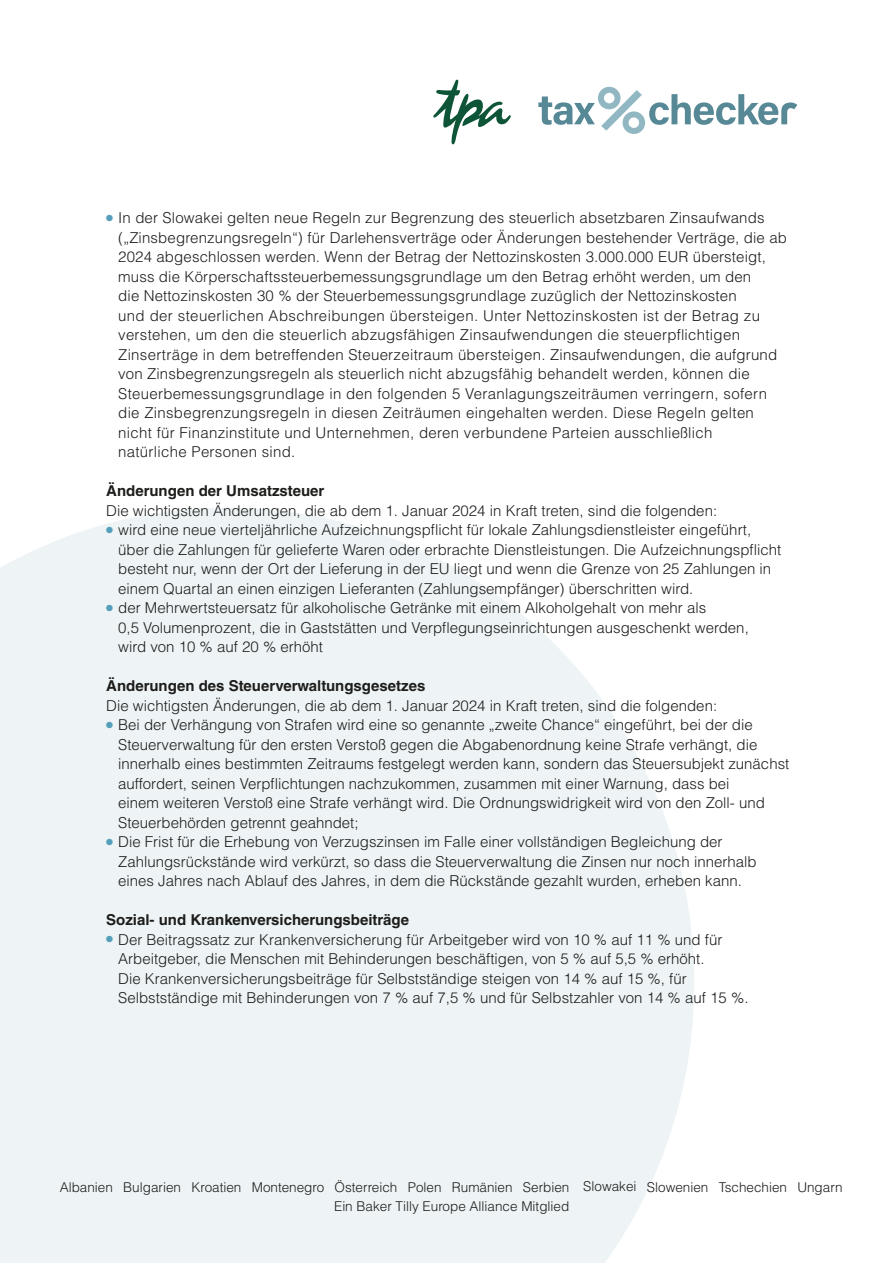
<style>
.page{position:relative;width:893px;height:1263px;background:#fff}
.page>*{position:absolute;margin:0;border:0;box-sizing:border-box;transform-origin:0 0}
.Fließtext{font:300 15px/19.5px "Helvetica LT Std";color:#1d1d1b}
.Fließtext-2{font:300 15px/19.5px "Helvetica LT Std";letter-spacing:.02em;color:#1d1d1b}
.Fließtext_bold{font:700 15px "Helvetica LT Std";color:#1d1d1b}
.t1{font:300 13.5px/19.5px "Helvetica LT Std";color:#1d1d1b;text-align:center}
.s1{font-weight:700;font-size:19.5px;color:#569fbb}
</style>
<div class="page">
<svg style="left:0;top:508px;width:694px;height:755px;background:#eff5f7"></svg>
<svg style="left:538px;top:87px;width:259px;height:47px"></svg>
<svg style="left:433px;top:80px;width:78px;height:64px"></svg>
<p class="Fließtext-2" style="left:118px;top:208px;width:670px;text-indent:-12px"><span class="s1">•</span> In der Slowakei gelten neue Regeln zur Begrenzung des steuerlich absetzbaren Zinsaufwands („Zinsbegrenzungsregeln“) für Darlehensverträge oder Änderungen bestehender Verträge, die ab 2024 abgeschlossen werden. Wenn der Betrag der Nettozinskosten 3.000.000 EUR übersteigt, muss die Körperschaftssteuerbemessungsgrundlage um den Betrag erhöht werden, um den<br>die Nettozinskosten 30 % der Steuerbemessungsgrundlage zuzüglich der Nettozinskosten<br>und der steuerlichen Abschreibungen übersteigen. Unter Nettozinskosten ist der Betrag zu verstehen, um den die steuerlich abzugsfähigen Zinsaufwendungen die steuerpflichtigen Zinserträge in dem betreffenden Steuerzeitraum übersteigen. Zinsaufwendungen, die aufgrund von Zinsbegrenzungsregeln als steuerlich nicht abzugsfähig behandelt werden, können die Steuerbemessungsgrundlage in den folgenden 5 Veranlagungszeiträumen verringern, sofern die Zinsbegrenzungsregeln in diesen Zeiträumen eingehalten werden. Diese Regeln gelten nicht für Finanzinstitute und Unternehmen, deren verbundene Parteien ausschließlich<br>natürliche Personen sind.</p>
<p class="Fließtext_bold" style="left:106px;top:482px;width:220px">Änderungen der Umsatzsteuer</p>
<p class="Fließtext" style="left:106px;top:501px;width:612px">Die wichtigsten Änderungen, die ab dem 1. Januar 2024 in Kraft treten, sind die folgenden:</p>
<p class="Fließtext" style="left:118px;top:520px;width:665px;text-indent:-12px"><span class="s1">•</span> wird eine neue vierteljährliche Aufzeichnungspflicht für lokale Zahlungsdienstleister eingeführt, über die Zahlungen für gelieferte Waren oder erbrachte Dienstleistungen. Die Aufzeichnungspflicht besteht nur, wenn der Ort der Lieferung in der EU liegt und wenn die Grenze von 25 Zahlungen in einem Quartal an einen einzigen Lieferanten (Zahlungsempfänger) überschritten wird.</p>
<p class="Fließtext" style="left:118px;top:598px;width:632px;text-indent:-12px"><span class="s1">•</span> der Mehrwertsteuersatz für alkoholische Getränke mit einem Alkoholgehalt von mehr als<br>0,5 Volumenprozent, die in Gaststätten und Verpflegungseinrichtungen ausgeschenkt werden, wird von 10 % auf 20 % erhöht</p>
<p class="Fließtext_bold" style="left:106px;top:677px;width:321px">Änderungen des Steuerverwaltungsgesetzes</p>
<p class="Fließtext" style="left:106px;top:696px;width:612px">Die wichtigsten Änderungen, die ab dem 1. Januar 2024 in Kraft treten, sind die folgenden:</p>
<p class="Fließtext" style="left:118px;top:715px;width:673px;text-indent:-12px"><span class="s1">•</span> Bei der Verhängung von Strafen wird eine so genannte „zweite Chance“ eingeführt, bei der die Steuerverwaltung für den ersten Verstoß gegen die Abgabenordnung keine Strafe verhängt, die innerhalb eines bestimmten Zeitraums festgelegt werden kann, sondern das Steuersubjekt zunächst auffordert, seinen Verpflichtungen nachzukommen, zusammen mit einer Warnung, dass bei<br>einem weiteren Verstoß eine Strafe verhängt wird. Die Ordnungswidrigkeit wird von den Zoll- und Steuerbehörden getrennt geahndet;</p>
<p class="Fließtext" style="left:118px;top:832px;width:640px;text-indent:-12px"><span class="s1">•</span> Die Frist für die Erhebung von Verzugszinsen im Falle einer vollständigen Begleichung der<br>Zahlungsrückstände wird verkürzt, so dass die Steuerverwaltung die Zinsen nur noch innerhalb eines Jahres nach Ablauf des Jahres, in dem die Rückstände gezahlt wurden, erheben kann.</p>
<p class="Fließtext_bold" style="left:106px;top:911px;width:304px">Sozial- und Krankenversicherungsbeiträge</p>
<p class="Fließtext" style="left:118px;top:930px;width:632px;text-indent:-12px"><span class="s1">•</span> Der Beitragssatz zur Krankenversicherung für Arbeitgeber wird von 10 % auf 11 % und für Arbeitgeber, die Menschen mit Behinderungen beschäftigen, von 5 % auf 5,5 % erhöht.<br>Die Krankenversicherungsbeiträge für Selbstständige steigen von 14 % auf 15 %, für Selbstständige mit Behinderungen von 7 % auf 7,5 % und für Selbstzahler von 14 % auf 15 %.</p>
<p class="t1" style="left:60px;top:1177px;width:784px">Albanien Bulgarien Kroatien Montenegro Österreich Polen Rumänien Serbien Slowakei Slowenien Tschechien Ungarn<br>Ein Baker Tilly Europe Alliance Mitglied</p>
</div>
